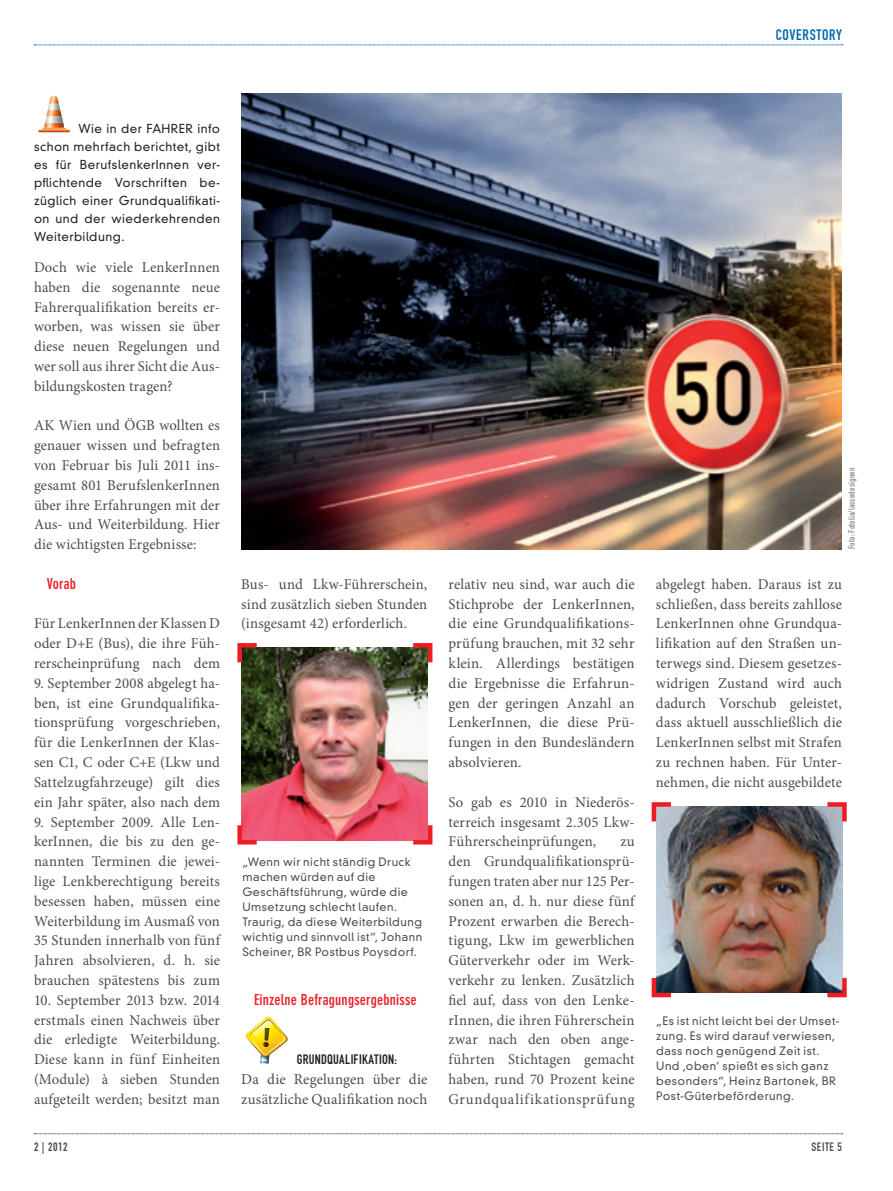
<style>
.page{position:relative;width:893px;height:1191px;background:#fff}
.page>*{position:absolute;margin:0;border:0;box-sizing:border-box;transform-origin:0 0}
.t1{font:15px/19.8px "Minion Pro";letter-spacing:.01em;color:#4b4c4d;text-align:justify}
.t2{font:700 condensed 15px "DIN Neuzeit Grotesk Std";letter-spacing:.01em;color:#ee1d23}
.t3{font:15px "DIN Engschrift Std";letter-spacing:.05em;color:#0068ac}
.t4{font:13.5px "DIN Engschrift Std";letter-spacing:.02em;color:#231f20}
.t5{font:300 12px/18px "DIN Neuzeit Grotesk Std";letter-spacing:.04em;color:#231f20;text-align:justify}
.t6{font:12px "DIN Engschrift Std";letter-spacing:.05em;color:#4b4c4d}
.t7{font:300 11.25px/15px "DIN Neuzeit Grotesk Std";letter-spacing:.04em;color:#4b4c4d}
.t8{font:9px "DIN Engschrift";letter-spacing:.025em;color:#939598}
</style>
<div class="page">
<svg style="left:34px;top:1133px;width:809px;height:1px"></svg>
<svg style="left:38px;top:96px;width:32px;height:36px"></svg>
<svg style="left:246px;top:1016px;width:42px;height:47px"></svg>
<img style="left:242px;top:94px;width:599px;height:455px">
<svg style="left:34px;top:45px;width:809px;height:1px"></svg>
<img style="left:237px;top:643px;width:196px;height:202px">
<img style="left:651px;top:802px;width:196px;height:196px">
<p class="t3" style="left:776px;top:26px;width:68px">COVERSTORY</p>
<p class="t5" style="left:34px;top:120px;width:188px;text-indent:45px">Wie in der FAHRER info schon mehrfach berichtet, gibt es für BerufslenkerInnen ver&shy;pflichtende Vorschriften be&shy;züglich einer Grundqualifikati&shy;on und der wiederkehrenden Weiterbildung.</p>
<p class="t1" style="left:34px;top:257px;width:188px">Doch wie viele LenkerInnen haben die sogenannte neue Fahrerqualifikation bereits er&shy;worben, was wissen sie über diese neuen Regelungen und wer soll aus ihrer Sicht die Aus&shy;bildungskosten tragen?</p>
<p class="t1" style="left:34px;top:416px;width:188px">AK Wien und ÖGB wollten es genauer wissen und befragten von Februar bis Juli 2011 ins&shy;gesamt 801 BerufslenkerInnen über ihre Erfahrungen mit der Aus- und Weiterbildung. Hier die wichtigsten Ergebnisse:</p>
<p class="t2" style="left:47px;top:575px;width:31px">Vorab</p>
<p class="t1" style="left:34px;top:614px;width:188px">Für LenkerInnen der Klassen D oder D+E (Bus), die ihre Füh&shy;rerscheinprüfung nach dem</p>
<p class="t1" style="left:34px;top:673px;width:188px">9. September 2008 abgelegt ha&shy;ben, ist eine Grundqualifika&shy;tionsprüfung vorgeschrieben, für die LenkerInnen der Klas&shy;sen C1, C oder C+E (Lkw und Sattelzugfahrzeuge) gilt dies ein Jahr später, also nach dem</p>
<p class="t1" style="left:34px;top:812px;width:188px">9. September 2009. Alle Len&shy;kerInnen, die bis zu den ge&shy;nannten Terminen die jewei&shy;lige Lenkberechtigung bereits besessen haben, müssen eine Weiterbildung im Ausmaß von 35 Stunden innerhalb von fünf Jahren absolvieren, d. h. sie brauchen spätestens bis zum</p>
<p class="t1" style="left:34px;top:990px;width:188px">10. September 2013 bzw. 2014 erstmals einen Nachweis über die erledigte Weiterbildung.<br>Diese kann in fünf Einheiten (Module) à sieben Stunden aufgeteilt werden; besitzt man</p>
<p class="t1" style="left:241px;top:574px;width:188px">Bus- und Lkw-Führerschein, sind zusätzlich sieben Stunden (insgesamt 42) erforderlich.</p>
<p class="t7" style="left:242px;top:854px;width:181px">„Wenn wir nicht ständig Druck machen würden auf die<br>Geschäftsführung, würde die<br>Umsetzung schlecht laufen.<br>Traurig, da diese Weiterbildung wichtig und sinnvoll ist“, Johann<br>Scheiner, BR Postbus Poysdorf.</p>
<p class="t2" style="left:254px;top:990px;width:164px">Einzelne Befragungsergebnisse</p>
<p class="t4" style="left:297px;top:1051px;width:102px">GRUNDQUALIFIKATION:</p>
<p class="t1" style="left:241px;top:1069px;width:187px">Da die Regelungen über die zusätzliche Qualifikation noch</p>
<p class="t1" style="left:449px;top:574px;width:188px">relativ neu sind, war auch die Stichprobe der LenkerInnen, die eine Grundqualifikations&shy;prüfung brauchen, mit 32 sehr klein. Allerdings bestätigen die Ergebnisse die Erfahrun&shy;gen der geringen Anzahl an LenkerInnen, die diese Prü&shy;fungen in den Bundesländern absolvieren.</p>
<p class="t1" style="left:449px;top:792px;width:188px">So gab es 2010 in Niederös&shy;terreich insgesamt 2.305 Lkw-Führerscheinprüfungen,</p>
<p class="t1" style="left:449px;top:831px;width:188px;text-indent:172px">zu den Grundqualifikationsprü&shy;fungen traten aber nur 125 Per&shy;sonen an, d. h. nur diese fünf Prozent erwarben die Berech&shy;tigung, Lkw im gewerblichen Güterverkehr oder im Werk&shy;verkehr zu lenken. Zusätzlich fiel auf, dass von den Lenke&shy;rInnen, die ihren Führerschein zwar nach den oben ange&shy;führten Stichtagen gemacht haben, rund 70 Prozent keine Grundqualifikationsprüfung</p>
<p class="t8" style="left:846px;top:549px;width:83px;rotate:-90deg">Foto: Fotolia/lassedesignen</p>
<p class="t1" style="left:656px;top:574px;width:188px">abgelegt haben. Daraus ist zu schließen, dass bereits zahllose LenkerInnen ohne Grundqua&shy;lifikation auf den Straßen un&shy;terwegs sind. Diesem gesetzes&shy;widrigen Zustand wird auch dadurch Vorschub geleistet, dass aktuell ausschließlich die LenkerInnen selbst mit Strafen zu rechnen haben. Für Unter&shy;nehmen, die nicht ausgebildete</p>
<p class="t7" style="left:656px;top:1013px;width:184px">„Es ist nicht leicht bei der Umset&shy;zung. Es wird darauf verwiesen, dass noch genügend Zeit ist.<br>Und ‚oben‘ spießt es sich ganz besonders“, Heinz Bartonek, BR<br>Post-Güterbeförderung.</p>
<p class="t6" style="left:34px;top:1139px;width:35px">2 | 2012</p>
<p class="t6" style="left:811px;top:1139px;width:32px">SEITE 5</p>
</div>
